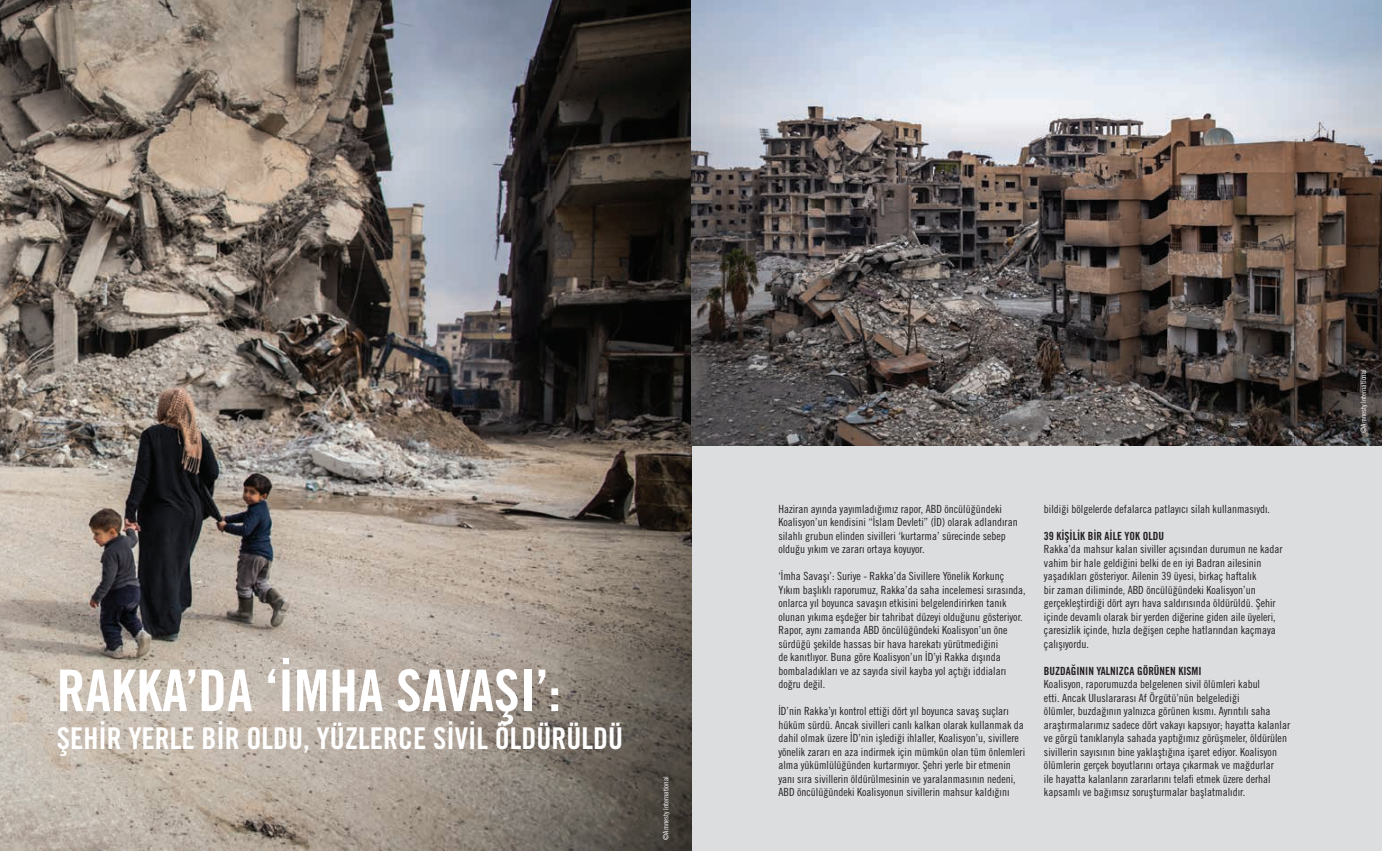
<style>
.page{position:relative;width:1382px;height:851px;background:#fff}
.page>*{position:absolute;margin:0;border:0;box-sizing:border-box;transform-origin:0 0}
.t1{font:57.5px "Trade Gothic LT Std Bd Cn 20";color:#fff}
.t2{font:30px "Trade Gothic LT Std Bd Cn 20";color:#fff}
.t3{font:11.25px/13.5px "Trade Gothic LT Std Cn 18";color:#231f20}
.t4{font:11.25px "Trade Gothic LT Std Bd Cn 20";color:#231f20}
.t5{font:7.5px "Trade Gothic LT Std Cn 18";color:#fff}
</style>
<div class="page">
<div style="left:691px;top:445px;width:691px;height:405px;background:#dcdddf"></div>
<img style="left:0;top:0;width:691px;height:850px">
<img style="left:691px;top:0;width:691px;height:445px">
<h1 class="t1" style="left:57px;top:655px;width:506px">RAKKA’DA ‘İMHA SAVAŞI’:</h1>
<h2 class="t2" style="left:57px;top:719px;width:568px">ŞEHİR YERLE BİR OLDU, YÜZLERCE SİVİL ÖLDÜRÜLDÜ</h2>
<p class="t5" style="left:661px;top:839px;width:65px;rotate:-90deg">©Amnesty International</p>
<p class="t3" style="left:778px;top:501px;width:241px">Haziran ayında yayımladığımız rapor, ABD öncülüğündeki Koalisyon’un kendisini “İslam Devleti” (İD) olarak adlandıran silahlı grubun elinden sivilleri ‘kurtarma’ sürecinde sebep olduğu yıkım ve zararı ortaya koyuyor.</p>
<p class="t3" style="left:778px;top:569px;width:249px">‘İmha Savaşı’: Suriye - Rakka’da Sivillere Yönelik Korkunç Yıkım başlıklı raporumuz, Rakka’da saha incelemesi sırasında, onlarca yıl boyunca savaşın etkisini belgelendirirken tanık olunan yıkıma eşdeğer bir tahribat düzeyi olduğunu gösteriyor.<br>Rapor, aynı zamanda ABD öncülüğündeki Koalisyon’un öne sürdüğü şekilde hassas bir hava harekatı yürütmediğini<br>de kanıtlıyor. Buna göre Koalisyon’un İD’yi Rakka dışında bombaladıkları ve az sayıda sivil kayba yol açtığı iddiaları doğru değil.</p>
<p class="t3" style="left:778px;top:704px;width:248px">İD’nin Rakka’yı kontrol ettiği dört yıl boyunca savaş suçları hüküm sürdü. Ancak sivilleri canlı kalkan olarak kullanmak da dahil olmak üzere İD’nin işlediği ihlaller, Koalisyon’u, sivillere yönelik zararı en aza indirmek için mümkün olan tüm önlemleri alma yükümlülüğünden kurtarmıyor. Şehri yerle bir etmenin yanı sıra sivillerin öldürülmesinin ve yaralanmasının nedeni, ABD öncülüğündeki Koalisyonun sivillerin mahsur kaldığını</p>
<p class="t3" style="left:1044px;top:501px;width:228px">bildiği bölgelerde defalarca patlayıcı silah kullanmasıydı.</p>
<p class="t4" style="left:1044px;top:528px;width:121px">39 KİŞİLİK BİR AİLE YOK OLDU</p>
<p class="t3" style="left:1044px;top:542px;width:240px">Rakka’da mahsur kalan siviller açısından durumun ne kadar vahim bir hale geldiğini belki de en iyi Badran ailesinin yaşadıkları gösteriyor. Ailenin 39 üyesi, birkaç haftalık<br>bir zaman diliminde, ABD öncülüğündeki Koalisyon’un gerçekleştirdiği dört ayrı hava saldırısında öldürüldü. Şehir içinde devamlı olarak bir yerden diğerine giden aile üyeleri, çaresizlik içinde, hızla değişen cephe hatlarından kaçmaya çalışıyordu.</p>
<p class="t4" style="left:1044px;top:663px;width:159px">BUZDAĞININ YALNIZCA GÖRÜNEN KISMI</p>
<p class="t3" style="left:1044px;top:677px;width:248px">Koalisyon, raporumuzda belgelenen sivil ölümleri kabul<br>etti. Ancak Uluslararası Af Örgütü’nün belgelediği<br>ölümler, buzdağının yalnızca görünen kısmı. Ayrıntılı saha araştırmalarımız sadece dört vakayı kapsıyor; hayatta kalanlar ve görgü tanıklarıyla sahada yaptığımız görüşmeler, öldürülen sivillerin sayısının bine yaklaştığına işaret ediyor. Koalisyon ölümlerin gerçek boyutlarını ortaya çıkarmak ve mağdurlar<br>ile hayatta kalanların zararlarını telafi etmek üzere derhal kapsamlı ve bağımsız soruşturmalar başlatmalıdır.</p>
<p class="t5" style="left:1359px;top:432px;width:65px;rotate:-90deg">©Amnesty International</p>
</div>
